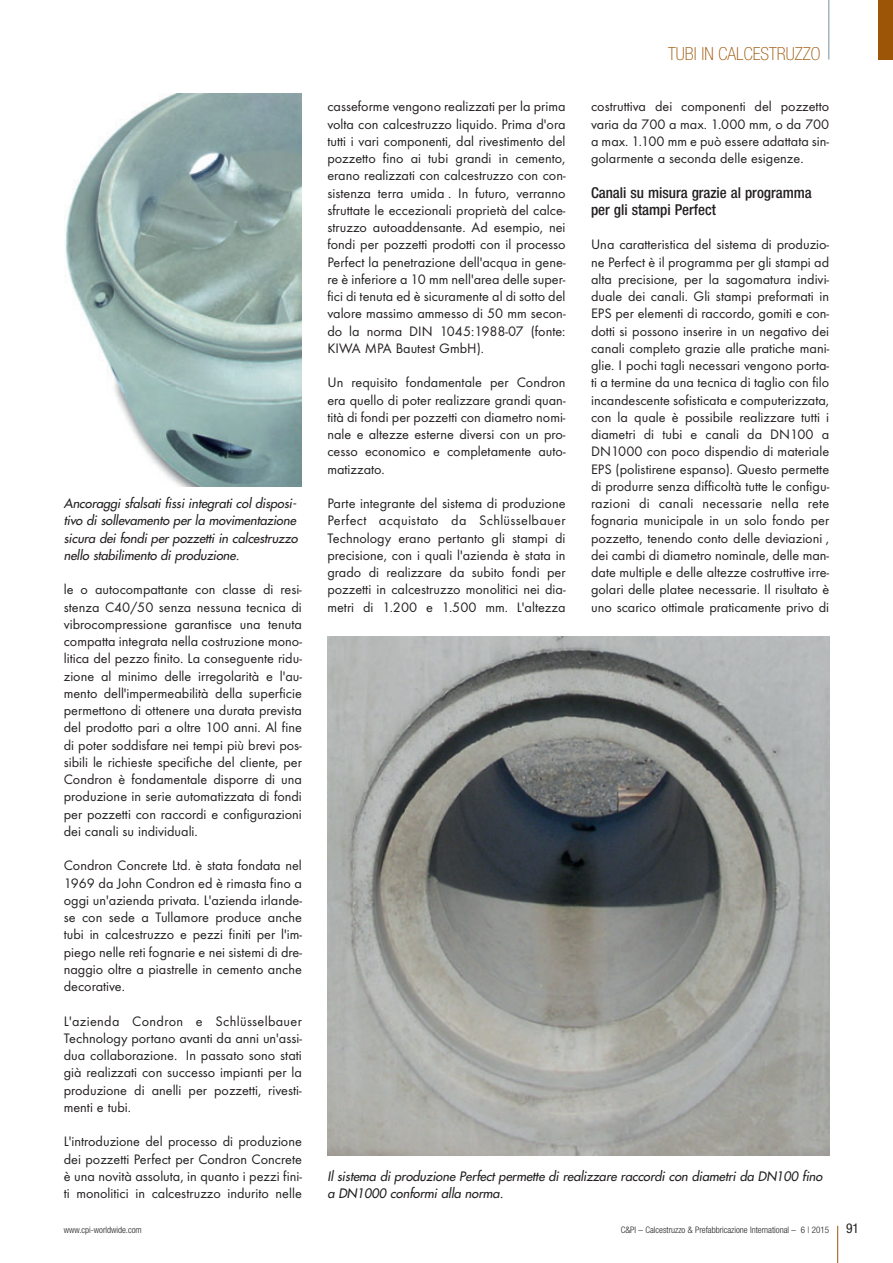
<style>
.page{position:relative;width:893px;height:1263px;background:#fff}
.page>*{position:absolute;margin:0;border:0;box-sizing:border-box;transform-origin:0 0}
.t1{font:100 condensed 18px "Helvetica Neue";color:#9c5506}
.t2{font:500 condensed 15px/17.2px "Helvetica Neue";color:#231f20}
.t3{font:14.25px/17.2px "Futura T";color:#231f20;text-align:justify}
.t4{font:condensed 13.5px "Helvetica Neue";color:#231f20}
.t5{font:italic 12.75px/17.2px "Futura";letter-spacing:-.005em;color:#231f20}
.t6{font:300 condensed 9px "Helvetica Neue";color:#231f20}
</style>
<div class="page">
<hr style="left:837px;top:1226px;width:1px;height:37px;background:#9c5506">
<hr style="left:828px;top:0;width:1px;height:60px;background:#73909f">
<div style="left:878px;top:0;width:15px;height:60px;background:#9c5506"></div>
<img style="left:65px;top:94px;width:237px;height:393px">
<img style="left:327px;top:636px;width:502px;height:519px">
<p class="t5" style="left:64px;top:496px;width:238px">Ancoraggi sfalsati fissi integrati col disposi&shy;tivo di sollevamento per la movimentazione sicura dei fondi per pozzetti in calcestruzzo nello stabilimento di produzione.</p>
<p class="t3" style="left:64px;top:582px;width:240px">le o autocompattante con classe di resi&shy;stenza C40/50 senza nessuna tecnica di vibrocompressione garantisce una tenuta compatta integrata nella costruzione mono&shy;litica del pezzo finito. La conseguente ridu&shy;zione al minimo delle irregolarità e l'au&shy;mento dell'impermeabilità della superficie permettono di ottenere una durata prevista del prodotto pari a oltre 100 anni. Al fine di poter soddisfare nei tempi più brevi pos&shy;sibili le richieste specifiche del cliente, per Condron è fondamentale disporre di una produzione in serie automatizzata di fondi per pozzetti con raccordi e configurazioni dei canali su individuali.</p>
<p class="t3" style="left:64px;top:858px;width:240px">Condron Concrete Ltd. è stata fondata nel 1969 da John Condron ed è rimasta fino a oggi un'azienda privata. L'azienda irlande&shy;se con sede a Tullamore produce anche tubi in calcestruzzo e pezzi finiti per l'im&shy;piego nelle reti fognarie e nei sistemi di dre&shy;naggio oltre a piastrelle in cemento anche decorative.</p>
<p class="t3" style="left:64px;top:1013px;width:240px">L'azienda Condron e Schlüsselbauer Technology portano avanti da anni un'assi&shy;dua collaborazione. In passato sono stati già realizzati con successo impianti per la produzione di anelli per pozzetti, rivesti&shy;menti e tubi.</p>
<p class="t3" style="left:64px;top:1134px;width:240px">L'introduzione del processo di produzione dei pozzetti Perfect per Condron Concrete è una novità assoluta, in quanto i pezzi fini&shy;ti monolitici in calcestruzzo indurito nelle</p>
<p class="t3" style="left:327px;top:99px;width:240px">casseforme vengono realizzati per la prima volta con calcestruzzo liquido. Prima d'ora tutti i vari componenti, dal rivestimento del pozzetto fino ai tubi grandi in cemento, erano realizzati con calcestruzzo con con&shy;sistenza terra umida . In futuro, verranno sfruttate le eccezionali proprietà del calce&shy;struzzo autoaddensante. Ad esempio, nei fondi per pozzetti prodotti con il processo Perfect la penetrazione dell'acqua in gene&shy;re è inferiore a 10 mm nell'area delle super&shy;fici di tenuta ed è sicuramente al di sotto del valore massimo ammesso di 50 mm secon&shy;do la norma DIN 1045:1988-07 (fonte:<br>KIWA MPA Bautest GmbH).</p>
<p class="t3" style="left:327px;top:375px;width:240px">Un requisito fondamentale per Condron era quello di poter realizzare grandi quan&shy;tità di fondi per pozzetti con diametro nomi&shy;nale e altezze esterne diversi con un pro&shy;cesso economico e completamente auto&shy;matizzato.</p>
<p class="t3" style="left:327px;top:496px;width:240px">Parte integrante del sistema di produzione Perfect acquistato da Schlüsselbauer Technology erano pertanto gli stampi di precisione, con i quali l'azienda è stata in grado di realizzare da subito fondi per pozzetti in calcestruzzo monolitici nei dia&shy;metri di 1.200 e 1.500 mm. L'altezza</p>
<p class="t1" style="left:668px;top:47px;width:154px">TUBI IN CALCESTRUZZO</p>
<p class="t3" style="left:591px;top:99px;width:240px">costruttiva dei componenti del pozzetto varia da 700 a max. 1.000 mm, o da 700 a max. 1.100 mm e può essere adattata sin&shy;golarmente a seconda delle esigenze.</p>
<p class="t2" style="left:591px;top:185px;width:222px">Canali su misura grazie al programma per gli stampi Perfect</p>
<p class="t3" style="left:591px;top:237px;width:240px">Una caratteristica del sistema di produzio&shy;ne Perfect è il programma per gli stampi ad alta precisione, per la sagomatura indivi&shy;duale dei canali. Gli stampi preformati in EPS per elementi di raccordo, gomiti e con&shy;dotti si possono inserire in un negativo dei canali completo grazie alle pratiche mani&shy;glie. I pochi tagli necessari vengono porta&shy;ti a termine da una tecnica di taglio con filo incandescente sofisticata e computerizzata, con la quale è possibile realizzare tutti i diametri di tubi e canali da DN100 a DN1000 con poco dispendio di materiale EPS (polistirene espanso). Questo permette di produrre senza difficoltà tutte le configu&shy;razioni di canali necessarie nella rete fognaria municipale in un solo fondo per pozzetto, tenendo conto delle deviazioni , dei cambi di diametro nominale, delle man&shy;date multiple e delle altezze costruttive irre&shy;golari delle platee necessarie. Il risultato è uno scarico ottimale praticamente privo di</p>
<p class="t5" style="left:327px;top:1168px;width:499px">Il sistema di produzione Perfect permette di realizzare raccordi con diametri da DN100 fino a DN1000 conformi alla norma.</p>
<p class="t6" style="left:64px;top:1226px;width:79px">www.cpi-worldwide.com</p>
<p class="t6" style="left:621px;top:1226px;width:210px">C&amp;PI – Calcestruzzo &amp; Prefabbricazione International – 6 | 2015</p>
<p class="t4" style="left:846px;top:1223px;width:14px">91</p>
</div>
